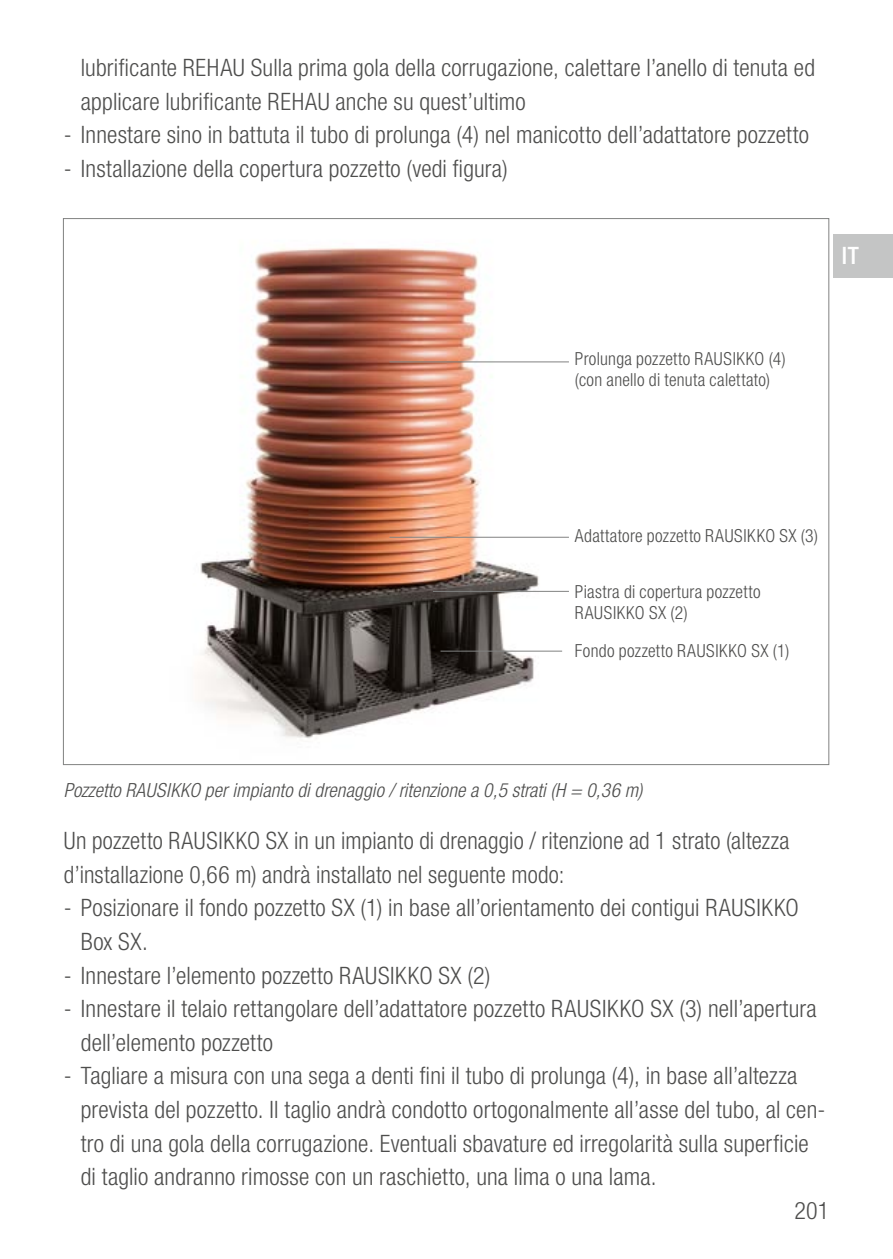
<style>
.page{position:relative;width:893px;height:1259px;background:#fff}
.page>*{position:absolute;margin:0;border:0;box-sizing:border-box;transform-origin:0 0}
.t1{font:300 condensed 24px/33.6px "Helvetica Neue LT Com";letter-spacing:.01em;color:#4e4e4d}
._05a1_Fließtext{font:300 condensed 24px/33.6px "Helvetica Neue LTW1 G";letter-spacing:.005em;color:#4e4e4d}
._01b_Subhead_TI{font:500 condensed 24px "Helvetica Neue LTW1 G";color:#fff}
._06_Bildunterschrift{font:italic 300 condensed 19.5px "Helvetica Neue LTW1 G";letter-spacing:.01em;color:#4e4e4d}
._05a1_Fließtext-2{font:300 condensed 18px/21px "Helvetica Neue LTW1 G";letter-spacing:.02em;color:#4e4e4d}
</style>
<div class="page">
<img style="left:197px;top:247px;width:372px;height:492px">
<hr style="left:389px;top:361px;width:180px;height:1px;background:#818281">
<hr style="left:389px;top:537px;width:180px;height:1px;background:#818281">
<hr style="left:433px;top:591px;width:136px;height:1px;background:#818281">
<hr style="left:441px;top:650px;width:121px;height:1px;background:#818281">
<div style="left:833px;top:234px;width:60px;height:44px;background:#c4c5c5"></div>
<p class="t1" style="left:81px;top:51px;width:736px">lubrificante REHAU Sulla prima gola della corrugazione, calettare l’anello di tenuta ed applicare lubrificante REHAU anche su quest’ultimo</p>
<p class="t1" style="left:64px;top:118px;width:747px">- Innestare sino in battuta il tubo di prolunga (4) nel manicotto dell’adattatore pozzetto</p>
<p class="t1" style="left:64px;top:152px;width:446px">- Installazione della copertura pozzetto (vedi figura)</p>
<p class="_01b_Subhead_TI" style="left:842px;top:241px;width:19px">IT</p>
<p class="_05a1_Fließtext-2" style="left:575px;top:348px;width:212px">Prolunga pozzetto RAUSIKKO (4) (con anello di tenuta calettato)</p>
<p class="_05a1_Fließtext-2" style="left:575px;top:525px;width:245px">Adattatore pozzetto RAUSIKKO SX (3)</p>
<p class="_05a1_Fließtext-2" style="left:575px;top:582px;width:187px">Piastra di copertura pozzetto<br>RAUSIKKO SX (2)</p>
<p class="_05a1_Fließtext-2" style="left:575px;top:640px;width:216px">Fondo pozzetto RAUSIKKO SX (1)</p>
<p class="_06_Bildunterschrift" style="left:64px;top:778px;width:580px">Pozzetto RAUSIKKO per impianto di drenaggio / ritenzione a 0,5 strati (H = 0,36 m)</p>
<p class="_05a1_Fließtext" style="left:64px;top:824px;width:727px">Un pozzetto RAUSIKKO SX in un impianto di drenaggio / ritenzione ad 1 strato (altezza d’installazione 0,66 m) andrà installato nel seguente modo:</p>
<p class="t1" style="left:81px;top:891px;width:720px;text-indent:-17px">- Posizionare il fondo pozzetto SX (1) in base all’orientamento dei contigui RAUSIKKO<br>Box SX.</p>
<p class="t1" style="left:64px;top:958px;width:428px">- Innestare l’elemento pozzetto RAUSIKKO SX (2)</p>
<p class="t1" style="left:81px;top:992px;width:737px;text-indent:-17px">- Innestare il telaio rettangolare dell’adattatore pozzetto RAUSIKKO SX (3) nell’apertura dell’elemento pozzetto</p>
<p class="t1" style="left:81px;top:1059px;width:746px;text-indent:-17px">- Tagliare a misura con una sega a denti fini il tubo di prolunga (4), in base all’altezza prevista del pozzetto. Il taglio andrà condotto ortogonalmente all’asse del tubo, al cen&shy;tro di una gola della corrugazione. Eventuali sbavature ed irregolarità sulla superficie di taglio andranno rimosse con un raschietto, una lima o una lama.</p>
<p class="_05a1_Fließtext" style="left:795px;top:1193px;width:36px">201</p>
</div>
